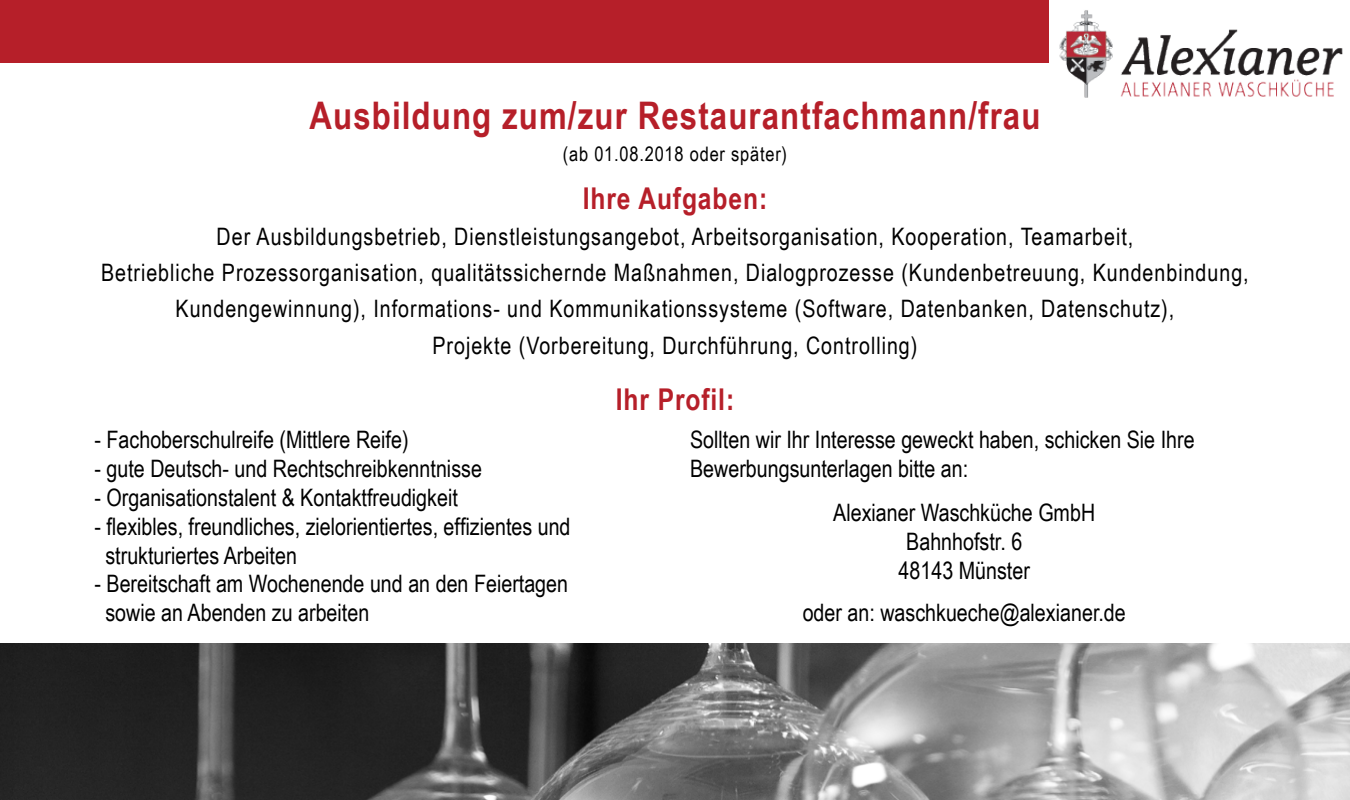
<style>
.page{position:relative;width:1350px;height:800px;background:#fff}
.page>*{position:absolute;margin:0;border:0;box-sizing:border-box;transform-origin:0 0}
.t1{font:700 38px "Arial Narrow";letter-spacing:.03em;color:#b61f29}
.t2{font:700 30px "Arial Narrow";letter-spacing:.03em;color:#b61f29}
.t3{font:24px/28.8px "Arial Narrow";color:#000}
.t4{font:24px/36px "Arial Narrow";letter-spacing:.04em;color:#000;text-align:center}
.t5{font:20px "Arial Narrow";letter-spacing:.04em;color:#000}
</style>
<div class="page">
<div style="left:0;top:0;width:1048px;height:62px;background:#b61f29"></div>
<img style="left:1059px;top:10px;width:284px;height:88px">
<img style="left:0;top:643px;width:1349px;height:156px">
<h1 class="t1" style="left:309px;top:87px;width:732px">Ausbildung zum/zur Restaurantfachmann/frau</h1>
<p class="t5" style="left:563px;top:140px;width:226px">(ab 01.08.2018 oder später)</p>
<p class="t2" style="left:582px;top:176px;width:186px">Ihre Aufgaben:</p>
<p class="t4" style="left:101px;top:218px;width:1149px">Der Ausbildungsbetrieb, Dienstleistungsangebot, Arbeitsorganisation, Kooperation, Teamarbeit,<br>Betriebliche Prozessorganisation, qualitätssichernde Maßnahmen, Dialogprozesse (Kundenbetreuung, Kundenbindung, Kundengewinnung), Informations- und Kommunikationssysteme (Software, Datenbanken, Datenschutz),<br>Projekte (Vorbereitung, Durchführung, Controlling)</p>
<p class="t2" style="left:615px;top:376px;width:120px">Ihr Profil:</p>
<p class="t3" style="left:94px;top:424px;width:315px">- Fachoberschulreife (Mittlere Reife)</p>
<p class="t3" style="left:94px;top:453px;width:389px">- gute Deutsch- und Rechtschreibkenntnisse</p>
<p class="t3" style="left:94px;top:482px;width:365px">- Organisationstalent &amp; Kontaktfreudigkeit</p>
<p class="t3" style="left:105px;top:511px;width:466px;text-indent:-11px">- flexibles, freundliches, zielorientiertes, effizientes und strukturiertes Arbeiten</p>
<p class="t3" style="left:105px;top:568px;width:464px;text-indent:-11px">- Bereitschaft am Wochenende und an den Feiertagen sowie an Abenden zu arbeiten</p>
<p class="t3" style="left:690px;top:424px;width:506px">Sollten wir Ihr Interesse geweckt haben, schicken Sie Ihre<br>Bewerbungsunterlagen bitte an:</p>
<p class="t3" style="left:833px;top:497px;width:263px;text-align:center">Alexianer Waschküche GmbH<br>Bahnhofstr. 6<br>48143 Münster</p>
<p class="t3" style="left:802px;top:597px;width:325px">oder an: waschkueche@alexianer.de</p>
</div>
